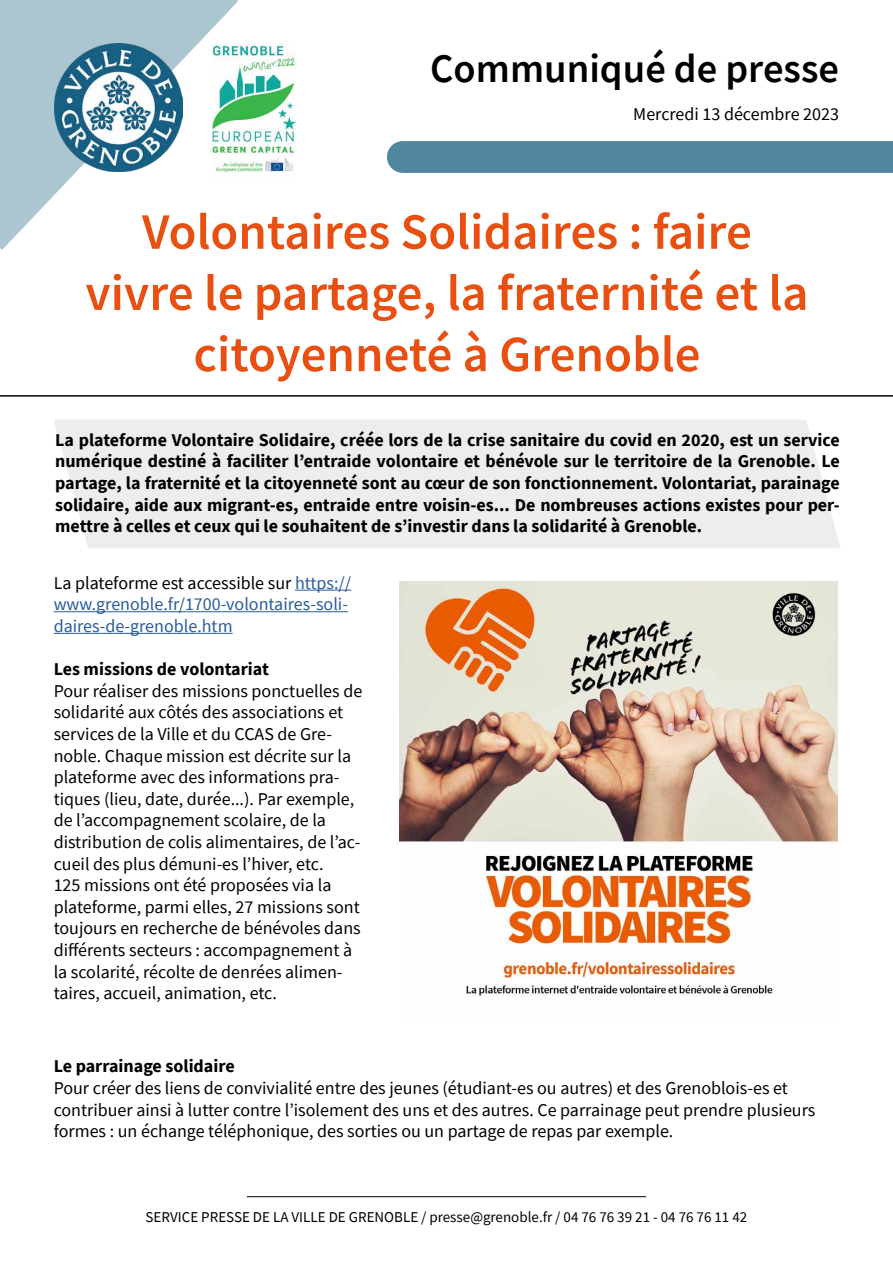
<style>
.page{position:relative;width:893px;height:1263px;background:#fff}
.page>*{position:absolute;margin:0;border:0;box-sizing:border-box;transform-origin:0 0}
.t1{font:600 51px/61.2px "Source Sans Pro";color:#e85012;text-align:center}
.t2{font:600 40.5px "Source Sans Pro";color:#000}
.t3{font:18px/21.6px "Source Sans Pro";color:#000}
.t4{font:700 18px/21.6px "Source Sans Pro";color:#000;text-align:justify}
.t5{font:18px/21.6px "Source Sans Pro";color:#275b9b}
.t6{font:15px "Source Sans Pro";color:#000}
.s1{color:#000}
</style>
<div class="page">
<svg style="left:0;top:0;width:238px;height:250px"></svg>
<hr style="left:0;top:395px;width:893px;height:2px;background:#000">
<hr style="left:247px;top:1196px;width:399px;height:1px;background:#000">
<img style="left:54px;top:43px;width:129px;height:129px">
<div style="left:387px;top:141px;width:506px;height:32px;background:#5086a0"></div>
<hr style="left:295px;top:590px;width:56px;height:1px;background:#275b9b">
<hr style="left:54px;top:611px;width:294px;height:1px;background:#275b9b">
<hr style="left:54px;top:633px;width:179px;height:1px;background:#275b9b">
<div style="left:54px;top:420px;width:786px;height:128px;background:#ededed"></div>
<img style="left:211px;top:42px;width:85px;height:135px">
<img style="left:400px;top:582px;width:437px;height:415px">
<h2 class="t2" style="left:430px;top:42px;width:410px">Communiqué de presse</h2>
<p class="t3" style="left:633px;top:103px;width:207px">Mercredi 13 décembre 2023</p>
<h1 class="t1" style="left:85px;top:201px;width:725px">Volontaires Solidaires : faire vivre le partage, la fraternité et la citoyenneté à Grenoble</h1>
<p class="t4" style="left:55px;top:429px;width:786px">La plateforme Volontaire Solidaire, créée lors de la crise sanitaire du covid en 2020, est un service numérique destiné à faciliter l’entraide volontaire et bénévole sur le territoire de la Grenoble. Le partage, la fraternité et la citoyenneté sont au cœur de son fonctionnement. Volontariat, parainage solidaire, aide aux migrant-es, entraide entre voisin-es... De nombreuses actions existes pour per&shy;mettre à celles et ceux qui le souhaitent de s’investir dans la solidarité à Grenoble.</p>
<p class="t5" style="left:54px;top:572px;width:299px"><span class="s1">La plateforme est accessible sur</span> https:// www.grenoble.fr/1700-volontaires-soli&shy;daires-de-grenoble.htm</p>
<p class="t4" style="left:54px;top:658px;width:217px">Les missions de volontariat</p>
<p class="t3" style="left:54px;top:680px;width:310px">Pour réaliser des missions ponctuelles de solidarité aux côtés des associations et services de la Ville et du CCAS de Gre&shy;noble. Chaque mission est décrite sur la plateforme avec des informations pra&shy;tiques (lieu, date, durée...). Par exemple, de l’accompagnement scolaire, de la distribution de colis alimentaires, de l’ac&shy;cueil des plus démuni-es l’hiver, etc.<br>125 missions ont été proposées via la plateforme, parmi elles, 27 missions sont toujours en recherche de bénévoles dans différents secteurs : accompagnement à la scolarité, récolte de denrées alimen&shy;taires, accueil, animation, etc.</p>
<p class="t4" style="left:54px;top:1055px;width:183px">Le parrainage solidaire</p>
<p class="t3" style="left:54px;top:1077px;width:763px">Pour créer des liens de convivialité entre des jeunes (étudiant-es ou autres) et des Grenoblois-es et contribuer ainsi à lutter contre l’isolement des uns et des autres. Ce parrainage peut prendre plusieurs formes : un échange téléphonique, des sorties ou un partage de repas par exemple.</p>
<p class="t6" style="left:146px;top:1207px;width:603px">SERVICE PRESSE DE LA VILLE DE GRENOBLE / presse@grenoble.fr / 04 76 76 39 21 - 04 76 76 11 42</p>
</div>
